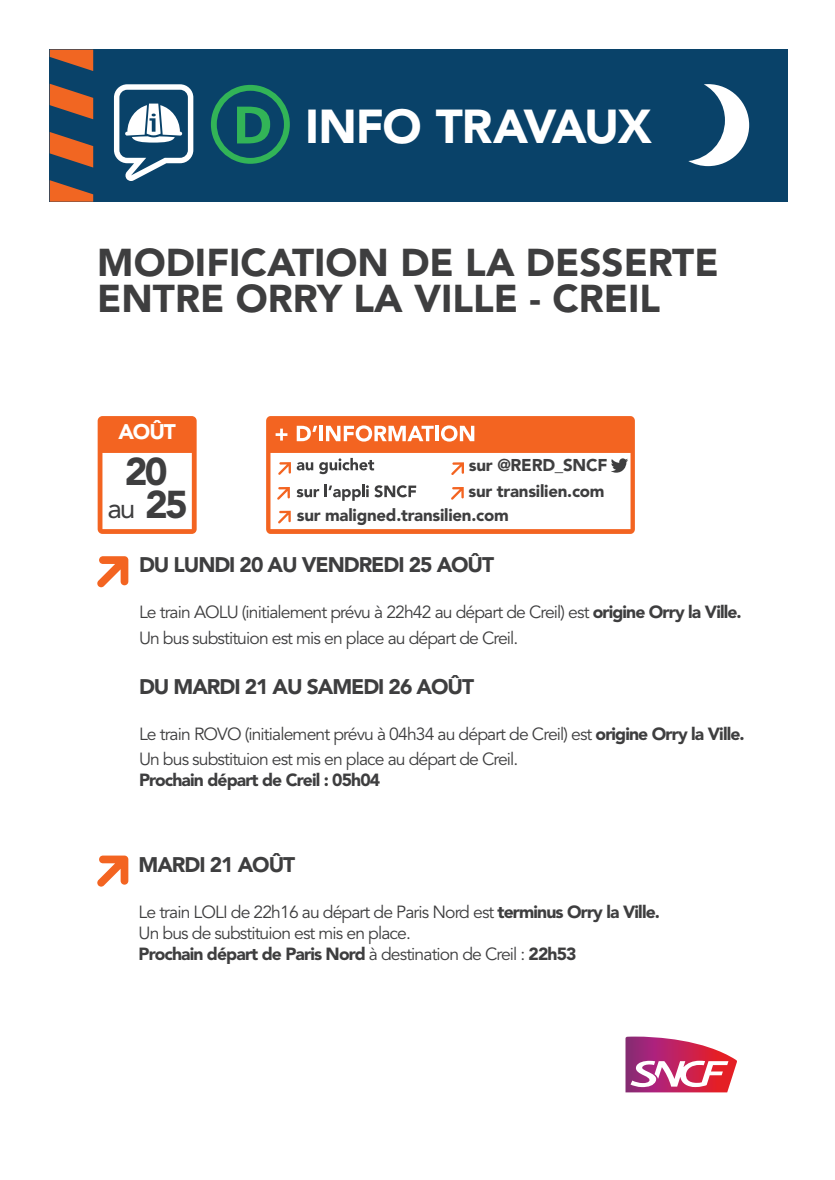
<style>
.page{position:relative;width:835px;height:1180px;background:#fff}
.page>*{position:absolute;margin:0;border:0;box-sizing:border-box;transform-origin:0 0}
.t1{font:900 47.21px "Avenir LT Std";letter-spacing:-.025em;color:#fff}
.t2{font:900 38.5px "Avenir LT Std";color:#3e3e3f}
.t3{font:28px "Avenir LT Std";color:#3e3e3f}
.t4{font:900 21px "Avenir LT Std";letter-spacing:-.05em;color:#3e3e3f}
.t5{font:900 21px "Avenir LT Std";color:#fff}
.t6{font:17.5px "Avenir LT Std";letter-spacing:-.05em;color:#3e3e3f}
.t7{font:900 17.5px "Avenir LT Std";letter-spacing:-.05em;color:#3e3e3f}
.t8{font:900 16.97px "Avenir LT Std";letter-spacing:-.015em;color:#3e3e3f}
.s1{font-weight:900;font-size:38.5px}
.s2{font-weight:900}
.s3{font-weight:400}
</style>
<div class="page">
<div style="left:50px;top:50px;width:737px;height:152px;background:#094269"></div>
<svg style="left:50px;top:50px;width:43px;height:152px"></svg>
<svg style="left:688px;top:84px;width:61px;height:82px"></svg>
<svg style="left:114px;top:84px;width:79px;height:97px"></svg>
<svg style="left:211px;top:85px;width:79px;height:79px"></svg>
<svg style="left:97px;top:855px;width:31px;height:31px"></svg>
<svg style="left:97px;top:556px;width:31px;height:31px"></svg>
<svg style="left:625px;top:1036px;width:112px;height:56px"></svg>
<svg style="left:266px;top:416px;width:368px;height:118px"></svg>
<svg style="left:297px;top:462px;width:16px;height:8px"></svg>
<svg style="left:319px;top:458px;width:55px;height:16px"></svg>
<svg style="left:296px;top:489px;width:23px;height:8px"></svg>
<svg style="left:325px;top:485px;width:91px;height:16px"></svg>
<svg style="left:278px;top:462px;width:13px;height:13px"></svg>
<svg style="left:277px;top:487px;width:13px;height:13px"></svg>
<svg style="left:451px;top:487px;width:12px;height:13px"></svg>
<svg style="left:451px;top:462px;width:13px;height:13px"></svg>
<svg style="left:278px;top:511px;width:13px;height:12px"></svg>
<svg style="left:275px;top:429px;width:12px;height:11px"></svg>
<svg style="left:296px;top:426px;width:21px;height:15px"></svg>
<hr style="left:319px;top:426px;width:4px;height:15px;background:#fff">
<svg style="left:326px;top:425px;width:107px;height:16px"></svg>
<hr style="left:435px;top:426px;width:3px;height:15px;background:#fff">
<svg style="left:441px;top:425px;width:33px;height:16px"></svg>
<svg style="left:610px;top:458px;width:18px;height:15px"></svg>
<svg style="left:98px;top:416px;width:99px;height:118px"></svg>
<p class="t1" style="left:305px;top:98px;width:348px">INFO TRAVAUX</p>
<p class="t2" style="left:97px;top:239px;width:622px">MODIFICATION DE LA DESSERTE</p>
<p class="t2" style="left:97px;top:276px;width:564px">ENTRE ORRY LA VILLE - CREIL</p>
<p class="t5" style="left:118px;top:419px;width:59px">AOÛT</p>
<p class="t2" style="left:125px;top:448px;width:44px">20</p>
<p class="t3" style="left:107px;top:492px;width:82px">au <span class="s1">25</span></p>
<p class="t8" style="left:469px;top:454px;width:140px">sur @RERD_SNCF</p>
<p class="t8" style="left:297px;top:505px;width:213px">sur maligned.transilien.com</p>
<p class="t8" style="left:468px;top:480px;width:137px">sur transilien.com</p>
<p class="t4" style="left:139px;top:552px;width:356px">DU LUNDI 20 AU VENDREDI 25 AOÛT</p>
<p class="t6" style="left:139px;top:602px;width:604px">Le train AOLU (initialement prévu à 22h42 au départ de Creil) est <span class="s2">origine Orry la Ville.</span></p>
<p class="t6" style="left:139px;top:627px;width:381px">Un bus substituion est mis en place au départ de Creil.</p>
<p class="t4" style="left:139px;top:674px;width:336px">DU MARDI 21 AU SAMEDI 26 AOÛT</p>
<p class="t6" style="left:139px;top:724px;width:607px">Le train ROVO (initialement prévu à 04h34 au départ de Creil) est <span class="s2">origine Orry la Ville.</span></p>
<p class="t6" style="left:139px;top:749px;width:381px">Un bus substituion est mis en place au départ de Creil.</p>
<p class="t7" style="left:139px;top:769px;width:243px">Prochain départ de Creil : 05h04</p>
<p class="t4" style="left:139px;top:852px;width:158px">MARDI 21 AOÛT</p>
<p class="t6" style="left:139px;top:902px;width:523px">Le train LOLI de 22h16 au départ de Paris Nord est <span class="s2">terminus Orry la Ville.</span></p>
<p class="t6" style="left:139px;top:923px;width:274px">Un bus de substituion est mis en place.</p>
<p class="t7" style="left:139px;top:943px;width:439px">Prochain départ de Paris Nord <span class="s3">à destination de Creil :</span> 22h53</p>
</div>
